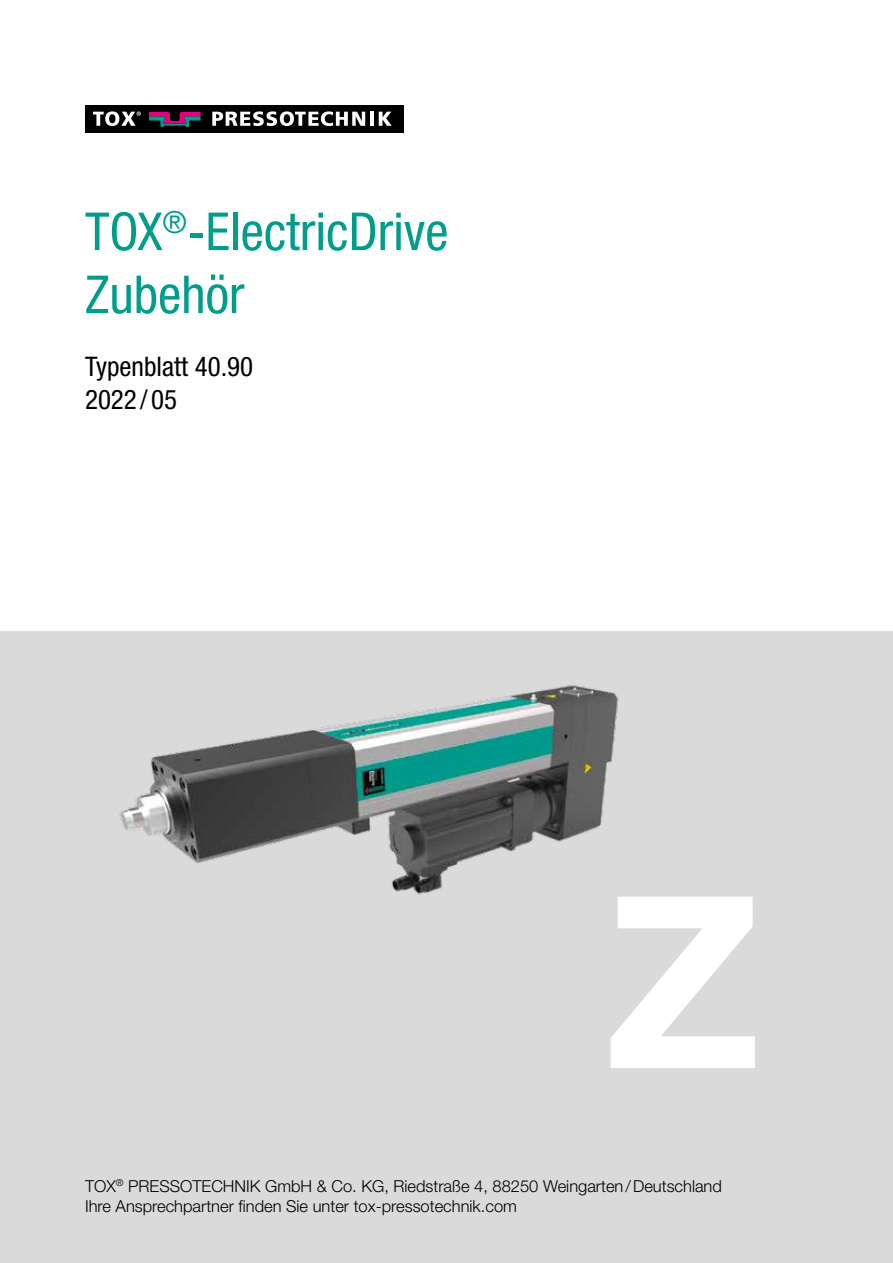
<style>
.page{position:relative;width:893px;height:1263px;background:#fff}
.page>*{position:absolute;margin:0;border:0;box-sizing:border-box;transform-origin:0 0}
.t1{font:700 240px "Helvetica Neue LT Std";color:#fff}
.t2{font:condensed 52.5px/63px "Helvetica Neue LT Std";color:#009d8b}
.t3{font:condensed 27px/32.4px "Helvetica Neue LT Std";color:#000}
.t4{font:300 16.5px/19.8px "Helvetica Neue LT Std";color:#000}
</style>
<div class="page">
<div style="left:0;top:631px;width:893px;height:632px;background:#dadada"></div>
<div style="left:85px;top:105px;width:319px;height:27px;background:#000"></div>
<svg style="left:93px;top:111px;width:48px;height:15px"></svg>
<svg style="left:212px;top:111px;width:153px;height:15px"></svg>
<hr style="left:370px;top:112px;width:4px;height:14px;background:#fff">
<svg style="left:379px;top:112px;width:13px;height:14px"></svg>
<svg style="left:149px;top:112px;width:52px;height:15px"></svg>
<img style="left:119px;top:685px;width:500px;height:210px">
<h2 class="t2" style="left:85px;top:200px;width:365px">TOX<sup>®</sup>-ElectricDrive<br>Zubehör</h2>
<h3 class="t3" style="left:85px;top:351px;width:170px">Typenblatt 40.90<br>2022 / 05</h3>
<h1 class="t1" style="left:605px;top:834px;width:157px">Z</h1>
<p class="t4" style="left:85px;top:1176px;width:638px">TOX<sup>®</sup> PRESSOTECHNIK GmbH &amp; Co. KG, Riedstraße 4, 88250 Weingarten/Deutschland<br>Ihre Ansprechpartner finden Sie unter tox-pressotechnik.com</p>
</div>
